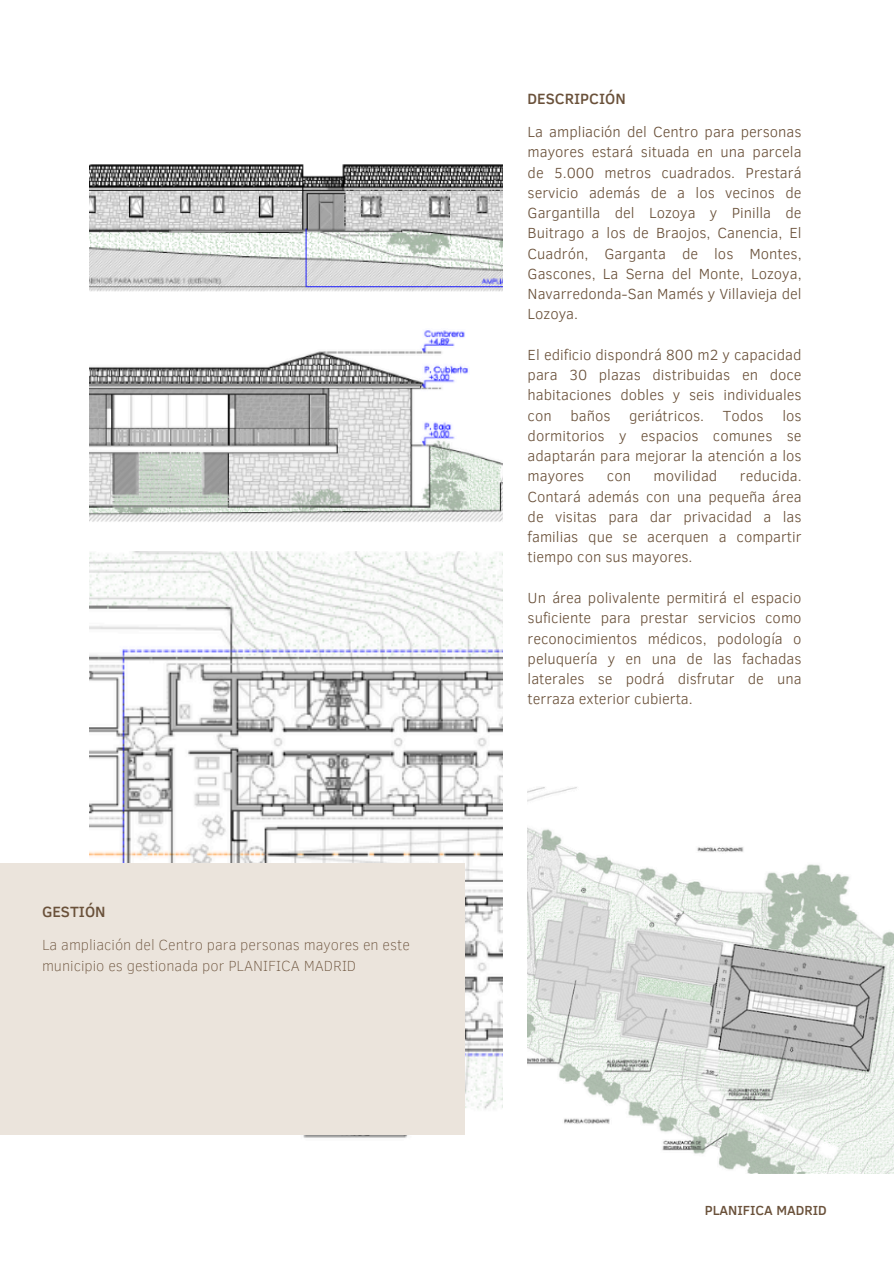
<style>
.page{position:relative;width:894px;height:1264px;background:#fff}
.page>*{position:absolute;margin:0;border:0;box-sizing:border-box;transform-origin:0 0}
.t1{font:500 15.15px "Clear Sans";color:#6a513a}
.t2{font:300 15px/20.2px "Clear Sans";color:#6a513a;text-align:justify}
.t3{font:100 15px/20.2px "Clear Sans";color:#6a513a}
.t4{font:500 13.5px "Clear Sans";color:#6a513a}
</style>
<div class="page">
<img style="left:527px;top:787px;width:366px;height:386px">
<img style="left:89px;top:552px;width:413px;height:586px">
<img style="left:89px;top:164px;width:413px;height:358px">
<div style="left:0;top:863px;width:464px;height:271px;background:#ebe4dc"></div>
<h2 class="t1" style="left:42px;top:900px;width:65px">GESTIÓN</h2>
<h2 class="t3" style="left:42px;top:934px;width:369px">La ampliación del Centro para personas mayores en este municipio es gestionada por PLANIFICA MADRID</h2>
<p class="t1" style="left:527px;top:87px;width:100px">DESCRIPCIÓN</p>
<h1 class="t2" style="left:527px;top:121px;width:275px">La ampliación del Centro para personas mayores estará situada en una parcela de 5.000 metros cuadrados. Prestará servicio además de a los vecinos de Gargantilla del Lozoya y Pinilla de Buitrago a los de Braojos, Canencia, El Cuadrón, Garganta de los Montes, Gascones, La Serna del Monte, Lozoya, Navarredonda-San Mamés y Villavieja del Lozoya.</h1>
<h2 class="t2" style="left:527px;top:344px;width:275px">El edificio dispondrá 800 m2 y capacidad para 30 plazas distribuidas en doce habitaciones dobles y seis individuales con baños geriátricos. Todos los dormitorios y espacios comunes se adaptarán para mejorar la atención a los mayores</h2>
<h2 class="t2" style="left:527px;top:465px;width:275px;text-indent:212px">reducida.<br>Contará además con una pequeña área de visitas para dar privacidad a las familias que se acerquen a compartir tiempo con sus mayores.</h2>
<h1 class="t2" style="left:527px;top:587px;width:275px">Un área polivalente permitirá el espacio suficiente para prestar servicios como reconocimientos médicos, podología o peluquería y en una de las fachadas laterales se podrá disfrutar de una terraza exterior cubierta.</h1>
<h2 class="t2" style="left:606px;top:465px;width:26px">con</h2>
<h2 class="t2" style="left:653px;top:465px;width:65px">movilidad</h2>
<h2 class="t4" style="left:704px;top:1199px;width:123px">PLANIFICA MADRID</h2>
</div>
